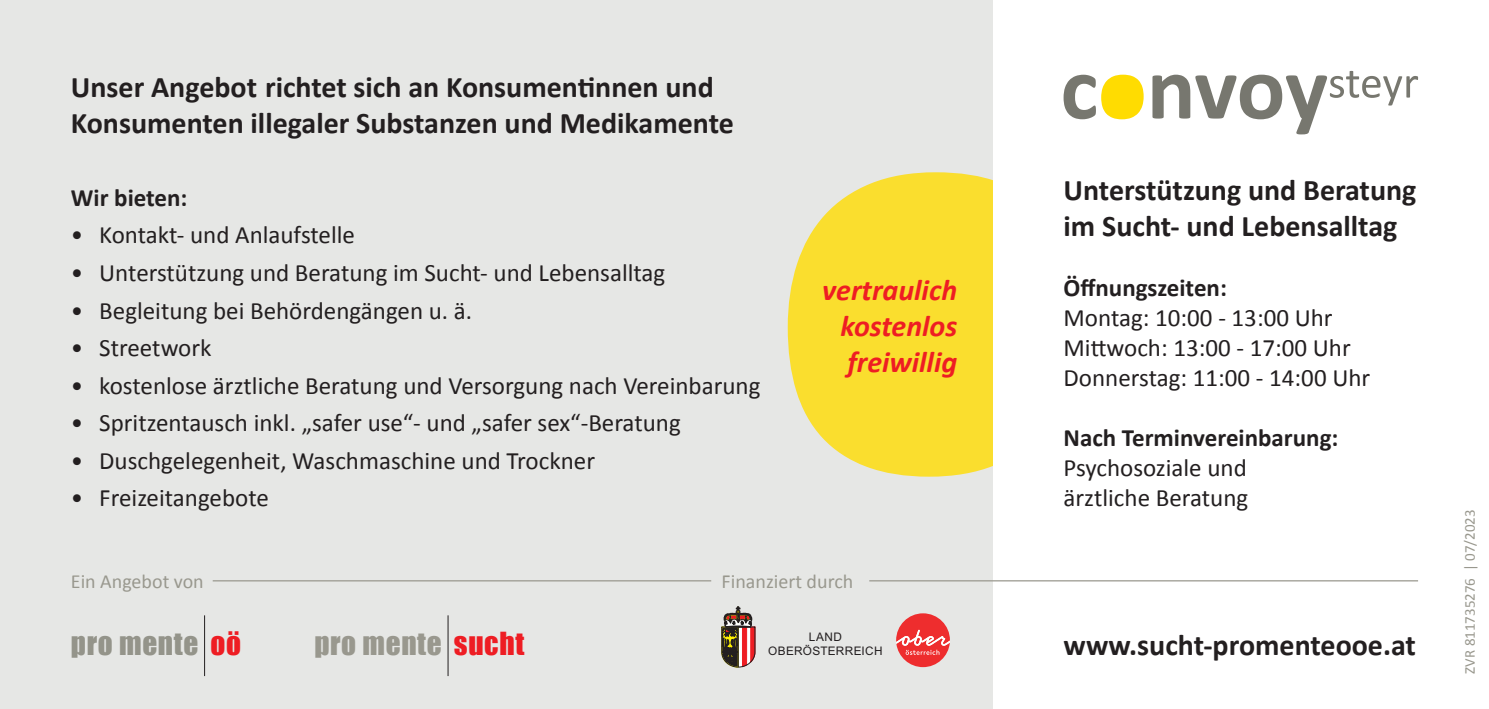
<style>
.page{position:relative;width:1489px;height:709px;background:#fff}
.page>*{position:absolute;margin:0;border:0;box-sizing:border-box;transform-origin:0 0}
.t1{font:700 30px/36px "Calibri";color:#231f20}
.t2{font:italic 700 30px/36px "Calibri";color:#ee1d23;text-align:justify}
.t3{font:29.25px "Impact";letter-spacing:.02em;color:#99988e}
.t4{font:29.25px "Impact";letter-spacing:.02em;color:#94948a}
.t5{font:25px/30px "Calibri";color:#231f20}
.t6{font:700 25px "Calibri";color:#231f20}
.t7{font:20px "Calibri";color:#99988e}
.t8{font:15px "Calibri";color:#99988e}
.t9{font:11.75px/14.8px "Arial";letter-spacing:.025em;color:#231f20;text-align:center}
.s1{color:#ee1d23}
</style>
<div class="page">
<div style="left:0;top:0;width:992px;height:709px;background:#e6e7e5"></div>
<svg style="left:787px;top:172px;width:205px;height:304px;background:#f7df47"></svg>
<svg style="left:1152px;top:71px;width:265px;height:63px"></svg>
<svg style="left:1101px;top:75px;width:42px;height:44px;background:#ffe129"></svg>
<svg style="left:1063px;top:75px;width:32px;height:44px"></svg>
<hr style="left:213px;top:580px;width:498px;height:1px;background:#99988e">
<hr style="left:204px;top:615px;width:1px;height:61px;background:#231f20">
<hr style="left:447px;top:615px;width:1px;height:61px;background:#231f20">
<hr style="left:869px;top:580px;width:548px;height:1px;background:#99988e">
<svg style="left:896px;top:613px;width:53px;height:54px"></svg>
<svg style="left:721px;top:606px;width:34px;height:61px"></svg>
<p class="t1" style="left:71px;top:69px;width:664px">Unser Angebot richtet sich an Konsumentinnen und<br>Konsumenten illegaler Substanzen und Medikamente</p>
<p class="t6" style="left:71px;top:182px;width:118px">Wir bieten:</p>
<p class="t5" style="left:71px;top:220px;width:285px">• Kontakt- und Anlaufstelle</p>
<p class="t5" style="left:71px;top:258px;width:596px">• Unterstützung und Beratung im Sucht- und Lebensalltag</p>
<p class="t5" style="left:71px;top:295px;width:403px">• Begleitung bei Behördengängen u. ä.</p>
<p class="t5" style="left:71px;top:333px;width:142px">• Streetwork</p>
<p class="t5" style="left:71px;top:370px;width:691px">• kostenlose ärztliche Beratung und Versorgung nach Vereinbarung</p>
<p class="t5" style="left:71px;top:408px;width:611px">• Spritzentausch inkl. „safer use“- und „safer sex“-Beratung</p>
<p class="t5" style="left:71px;top:445px;width:525px">• Duschgelegenheit, Waschmaschine und Trockner</p>
<p class="t5" style="left:71px;top:483px;width:199px">• Freizeitangebote</p>
<p class="t2" style="left:840px;top:272px;width:118px;text-indent:-18px">vertraulich kostenlos freiwillig</p>
<p class="t7" style="left:71px;top:568px;width:134px">Ein Angebot von</p>
<p class="t7" style="left:721px;top:568px;width:133px">Finanziert durch</p>
<p class="t4" style="left:71px;top:620px;width:172px">pro mente <span class="s1">oö</span></p>
<p class="t3" style="left:314px;top:620px;width:211px">pro mente <span class="s1">sucht</span></p>
<p class="t9" style="left:768px;top:629px;width:116px">LAND<br>OBERÖSTERREICH</p>
<p class="t1" style="left:1063px;top:172px;width:354px">Unterstützung und Beratung im Sucht- und Lebensalltag</p>
<p class="t6" style="left:1063px;top:272px;width:165px">Öffnungszeiten:</p>
<p class="t5" style="left:1063px;top:303px;width:308px">Montag: 10:00 - 13:00 Uhr<br>Mittwoch: 13:00 - 17:00 Uhr<br>Donnerstag: 11:00 - 14:00 Uhr</p>
<p class="t6" style="left:1063px;top:422px;width:276px">Nach Terminvereinbarung:</p>
<p class="t5" style="left:1063px;top:453px;width:186px">Psychosoziale und ärztliche Beratung</p>
<p class="t1" style="left:1063px;top:627px;width:354px">www.sucht-promenteooe.at</p>
<p class="t8" style="left:1460px;top:673px;width:165px;rotate:-90deg">ZVR 811735276 | 07/2023</p>
</div>
